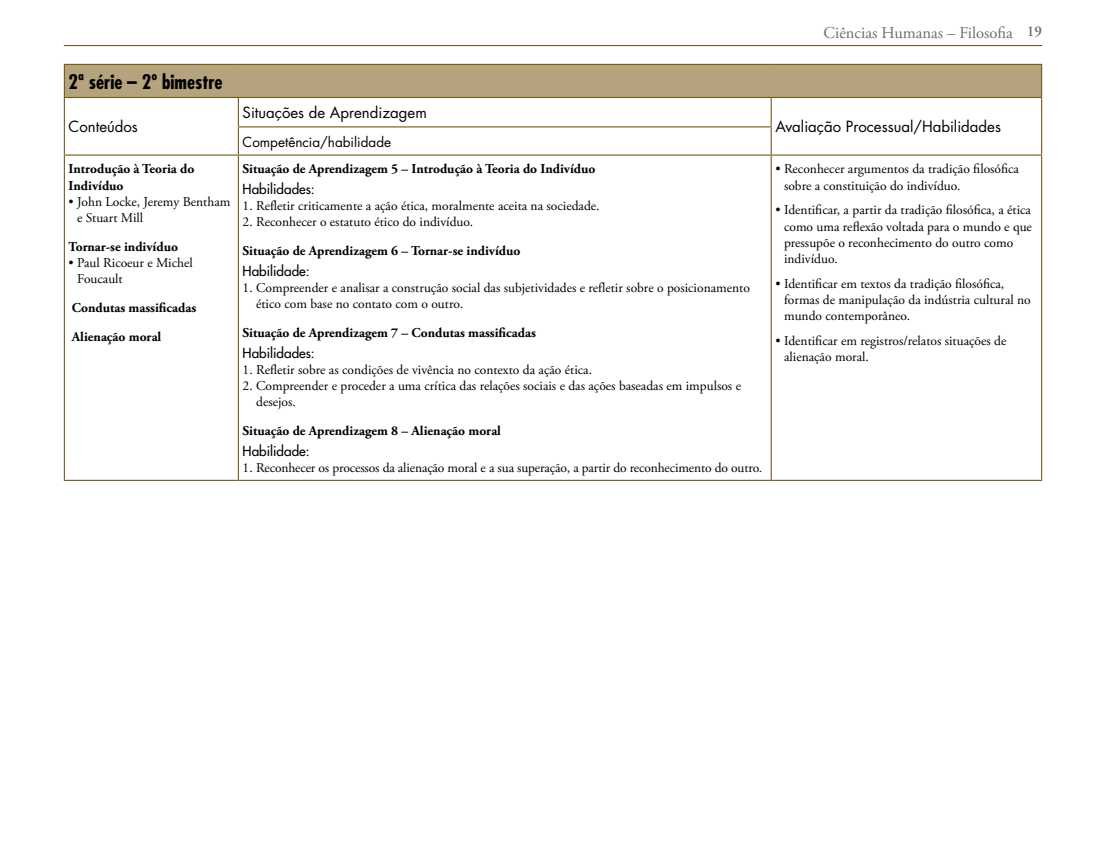
<style>
.page{position:relative;width:1106px;height:851px;background:#fff}
.page>*{position:absolute;margin:0;border:0;box-sizing:border-box;transform-origin:0 0}
.t1{font:700 condensed 19.5px "Futura Std";color:#000}
.t2{font:16.5px "Adobe Garamond Pro";color:#6f6f6e}
.t3{font:15px "Futura Std";color:#000}
.t4{font:13.5px/16.2px "Adobe Garamond Pro";color:#000}
.t5{font:700 13.5px/16.2px "Adobe Garamond Pro";color:#000}
.t6{font:500 13.5px "Futura Std";color:#000}
.t7{font:13.5px "Futura Std";color:#000}
.s1{font-weight:600;font-size:15px}
</style>
<div class="page">
<hr style="left:64px;top:45px;width:978px;height:1px;background:#735c19">
<div style="left:64px;top:64px;width:977px;height:33px;background:#b4a37c"></div>
<hr style="left:64px;top:65px;width:1px;height:32px;background:#735c19">
<hr style="left:64px;top:64px;width:174px;height:1px;background:#735c19">
<hr style="left:238px;top:64px;width:533px;height:1px;background:#735c19">
<hr style="left:771px;top:64px;width:271px;height:1px;background:#735c19">
<hr style="left:1041px;top:65px;width:1px;height:32px;background:#735c19">
<svg style="left:64px;top:98px;width:1px;height:56px"></svg>
<hr style="left:64px;top:97px;width:174px;height:1px;background:#735c19">
<hr style="left:238px;top:97px;width:533px;height:1px;background:#735c19">
<hr style="left:771px;top:97px;width:271px;height:1px;background:#735c19">
<svg style="left:1041px;top:98px;width:1px;height:56px"></svg>
<svg style="left:238px;top:98px;width:1px;height:56px"></svg>
<hr style="left:238px;top:126px;width:533px;height:1px;background:#735c19">
<svg style="left:770px;top:98px;width:1px;height:56px"></svg>
<hr style="left:64px;top:156px;width:1px;height:323px;background:#735c19">
<hr style="left:64px;top:154px;width:174px;height:2px;background:#735c19">
<hr style="left:238px;top:154px;width:533px;height:2px;background:#735c19">
<hr style="left:771px;top:154px;width:271px;height:2px;background:#735c19">
<hr style="left:238px;top:156px;width:1px;height:323px;background:#735c19">
<hr style="left:770px;top:156px;width:1px;height:323px;background:#735c19">
<hr style="left:1041px;top:156px;width:1px;height:323px;background:#735c19">
<hr style="left:64px;top:479px;width:174px;height:2px;background:#735c19">
<hr style="left:238px;top:479px;width:533px;height:2px;background:#735c19">
<hr style="left:771px;top:479px;width:271px;height:2px;background:#735c19">
<h1 class="t1" style="left:69px;top:70px;width:155px">2ª série – 2º bimestre</h1>
<p class="t3" style="left:69px;top:117px;width:71px">Conteúdos</p>
<p class="t5" style="left:69px;top:161px;width:127px">Introdução à Teoria do<br>Indivíduo</p>
<p class="t4" style="left:77px;top:194px;width:155px;text-indent:-9px">• John Locke, Jeremy Bentham e Stuart Mill</p>
<p class="t5" style="left:69px;top:239px;width:111px">Tornar-se indivíduo</p>
<p class="t4" style="left:77px;top:255px;width:117px;text-indent:-9px">• Paul Ricoeur e Michel<br>Foucault</p>
<p class="t5" style="left:72px;top:294px;width:126px;line-height:29px">Condutas massificadas<br>Alienação moral</p>
<p class="t3" style="left:243px;top:103px;width:186px">Situações de Aprendizagem</p>
<p class="t7" style="left:243px;top:133px;width:150px">Competência/habilidade</p>
<p class="t5" style="left:243px;top:161px;width:354px">Situação de Aprendizagem 5 – Introdução à Teoria do Indivíduo</p>
<p class="t6" style="left:243px;top:180px;width:74px">Habilidades:</p>
<p class="t4" style="left:243px;top:198px;width:358px">1. Refletir criticamente a ação ética, moralmente aceita na sociedade.</p>
<p class="t4" style="left:243px;top:214px;width:232px">2. Reconhecer o estatuto ético do indivíduo.</p>
<p class="t5" style="left:243px;top:243px;width:279px">Situação de Aprendizagem 6 – Tornar-se indivíduo</p>
<p class="t6" style="left:243px;top:262px;width:68px">Habilidade:</p>
<p class="t4" style="left:256px;top:280px;width:495px;text-indent:-14px">1. Compreender e analisar a construção social das subjetividades e refletir sobre o posicionamento ético com base no contato com o outro.</p>
<p class="t5" style="left:243px;top:325px;width:295px">Situação de Aprendizagem 7 – Condutas massificadas</p>
<p class="t6" style="left:243px;top:344px;width:74px">Habilidades:</p>
<p class="t4" style="left:243px;top:362px;width:351px">1. Refletir sobre as condições de vivência no contexto da ação ética.</p>
<p class="t4" style="left:256px;top:378px;width:486px;text-indent:-14px">2. Compreender e proceder a uma crítica das relações sociais e das ações baseadas em impulsos e desejos.</p>
<p class="t5" style="left:243px;top:423px;width:260px">Situação de Aprendizagem 8 – Alienação moral</p>
<p class="t6" style="left:243px;top:442px;width:68px">Habilidade:</p>
<p class="t4" style="left:243px;top:460px;width:521px">1. Reconhecer os processos da alienação moral e a sua superação, a partir do reconhecimento do outro.</p>
<p class="t2" style="left:823px;top:22px;width:220px">Ciências Humanas – Filosofia <span class="s1">19</span></p>
<p class="t3" style="left:775px;top:117px;width:227px">Avaliação Processual/Habilidades</p>
<p class="t4" style="left:784px;top:161px;width:236px;text-indent:-9px">• Reconhecer argumentos da tradição filosófica sobre a constituição do indivíduo.</p>
<p class="t4" style="left:784px;top:202px;width:249px;text-indent:-9px">• Identificar, a partir da tradição filosófica, a ética como uma reflexão voltada para o mundo e que pressupõe o reconhecimento do outro como indivíduo.</p>
<p class="t4" style="left:784px;top:276px;width:248px;text-indent:-9px">• Identificar em textos da tradição filosófica, formas de manipulação da indústria cultural no mundo contemporâneo.</p>
<p class="t4" style="left:784px;top:333px;width:224px;text-indent:-9px">• Identificar em registros/relatos situações de alienação moral.</p>
</div>
